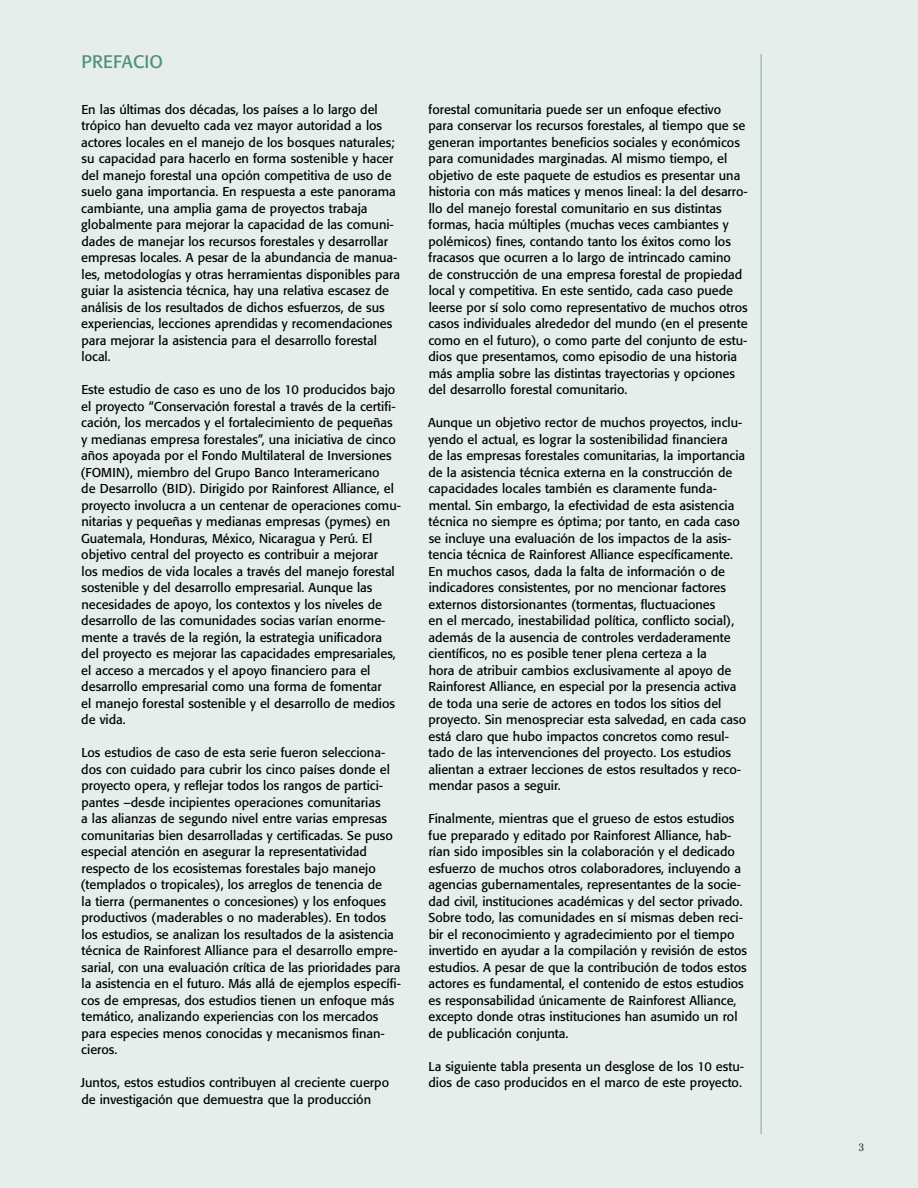
<style>
.page{position:relative;width:918px;height:1188px;background:#e5eeea}
.page>*{position:absolute;margin:0;border:0;box-sizing:border-box;transform-origin:0 0}
.t1{font:18px "Formata";letter-spacing:.01em;color:#4e917a}
.t2{font:12.75px/16.5px "Formata";color:#000}
.t3{font:300 10.5px "Cheltenham";color:#000}
</style>
<div class="page">
<hr style="left:760px;top:54px;width:2px;height:1080px;background:#9dc1b3">
<h1 class="t1" style="left:82px;top:51px;width:83px">PREFACIO</h1>
<p class="t2" style="left:81px;top:101px;width:320px">En las últimas dos décadas, los países a lo largo del trópico han devuelto cada vez mayor autoridad a los actores locales en el manejo de los bosques naturales; su capacidad para hacerlo en forma sostenible y hacer del manejo forestal una opción competitiva de uso de suelo gana importancia. En respuesta a este panorama cambiante, una amplia gama de proyectos trabaja globalmente para mejorar la capacidad de las comuni&shy;dades de manejar los recursos forestales y desarrollar empresas locales. A pesar de la abundancia de manua&shy;les, metodologías y otras herramientas disponibles para guiar la asistencia técnica, hay una relativa escasez de análisis de los resultados de dichos esfuerzos, de sus experiencias, lecciones aprendidas y recomendaciones para mejorar la asistencia para el desarrollo forestal local.</p>
<p class="t2" style="left:81px;top:381px;width:322px">Este estudio de caso es uno de los 10 producidos bajo el proyecto “Conservación forestal a través de la certifi&shy;cación, los mercados y el fortalecimiento de pequeñas<br>y medianas empresa forestales”, una iniciativa de cinco años apoyada por el Fondo Multilateral de Inversiones (FOMIN), miembro del Grupo Banco Interamericano<br>de Desarrollo (BID). Dirigido por Rainforest Alliance, el proyecto involucra a un centenar de operaciones comu&shy;nitarias y pequeñas y medianas empresas (pymes) en Guatemala, Honduras, México, Nicaragua y Perú. El objetivo central del proyecto es contribuir a mejorar<br>los medios de vida locales a través del manejo forestal sostenible y del desarrollo empresarial. Aunque las necesidades de apoyo, los contextos y los niveles de desarrollo de las comunidades socias varían enorme&shy;mente a través de la región, la estrategia unificadora del proyecto es mejorar las capacidades empresariales, el acceso a mercados y el apoyo financiero para el desarrollo empresarial como una forma de fomentar<br>el manejo forestal sostenible y el desarrollo de medios de vida.</p>
<p class="t2" style="left:81px;top:744px;width:322px">Los estudios de caso de esta serie fueron selecciona&shy;dos con cuidado para cubrir los cinco países donde el proyecto opera, y reflejar todos los rangos de partici&shy;pantes –desde incipientes operaciones comunitarias<br>a las alianzas de segundo nivel entre varias empresas comunitarias bien desarrolladas y certificadas. Se puso especial atención en asegurar la representatividad respecto de los ecosistemas forestales bajo manejo (templados o tropicales), los arreglos de tenencia de<br>la tierra (permanentes o concesiones) y los enfoques productivos (maderables o no maderables). En todos los estudios, se analizan los resultados de la asistencia técnica de Rainforest Alliance para el desarrollo empre&shy;sarial, con una evaluación crítica de las prioridades para la asistencia en el futuro. Más allá de ejemplos específi&shy;cos de empresas, dos estudios tienen un enfoque más temático, analizando experiencias con los mercados para especies menos conocidas y mecanismos finan&shy;cieros.</p>
<p class="t2" style="left:81px;top:1074px;width:310px">Juntos, estos estudios contribuyen al creciente cuerpo de investigación que demuestra que la producción</p>
<p class="t2" style="left:428px;top:101px;width:321px">forestal comunitaria puede ser un enfoque efectivo para conservar los recursos forestales, al tiempo que se generan importantes beneficios sociales y económicos para comunidades marginadas. Al mismo tiempo, el objetivo de este paquete de estudios es presentar una historia con más matices y menos lineal: la del desarro&shy;llo del manejo forestal comunitario en sus distintas formas, hacia múltiples (muchas veces cambiantes y polémicos) fines, contando tanto los éxitos como los fracasos que ocurren a lo largo de intrincado camino de construcción de una empresa forestal de propiedad local y competitiva. En este sentido, cada caso puede leerse por sí solo como representativo de muchos otros casos individuales alrededor del mundo (en el presente como en el futuro), o como parte del conjunto de estu&shy;dios que presentamos, como episodio de una historia más amplia sobre las distintas trayectorias y opciones del desarrollo forestal comunitario.</p>
<p class="t2" style="left:428px;top:414px;width:320px">Aunque un objetivo rector de muchos proyectos, inclu&shy;yendo el actual, es lograr la sostenibilidad financiera<br>de las empresas forestales comunitarias, la importancia de la asistencia técnica externa en la construcción de capacidades locales también es claramente funda&shy;mental. Sin embargo, la efectividad de esta asistencia técnica no siempre es óptima; por tanto, en cada caso se incluye una evaluación de los impactos de la asis&shy;tencia técnica de Rainforest Alliance específicamente.<br>En muchos casos, dada la falta de información o de indicadores consistentes, por no mencionar factores externos distorsionantes (tormentas, fluctuaciones<br>en el mercado, inestabilidad política, conflicto social), además de la ausencia de controles verdaderamente científicos, no es posible tener plena certeza a la<br>hora de atribuir cambios exclusivamente al apoyo de Rainforest Alliance, en especial por la presencia activa de toda una serie de actores en todos los sitios del proyecto. Sin menospreciar esta salvedad, en cada caso está claro que hubo impactos concretos como resul&shy;tado de las intervenciones del proyecto. Los estudios alientan a extraer lecciones de estos resultados y reco&shy;mendar pasos a seguir.</p>
<p class="t2" style="left:428px;top:810px;width:320px">Finalmente, mientras que el grueso de estos estudios fue preparado y editado por Rainforest Alliance, hab&shy;rían sido imposibles sin la colaboración y el dedicado esfuerzo de muchos otros colaboradores, incluyendo a agencias gubernamentales, representantes de la socie&shy;dad civil, instituciones académicas y del sector privado.<br>Sobre todo, las comunidades en sí mismas deben reci&shy;bir el reconocimiento y agradecimiento por el tiempo invertido en ayudar a la compilación y revisión de estos estudios. A pesar de que la contribución de todos estos actores es fundamental, el contenido de estos estudios es responsabilidad únicamente de Rainforest Alliance, excepto donde otras instituciones han asumido un rol de publicación conjunta.</p>
<p class="t2" style="left:428px;top:1058px;width:317px">La siguiente tabla presenta un desglose de los 10 estu&shy;dios de caso producidos en el marco de este proyecto.</p>
<p class="t3" style="left:859px;top:1141px;width:7px">3</p>
</div>
